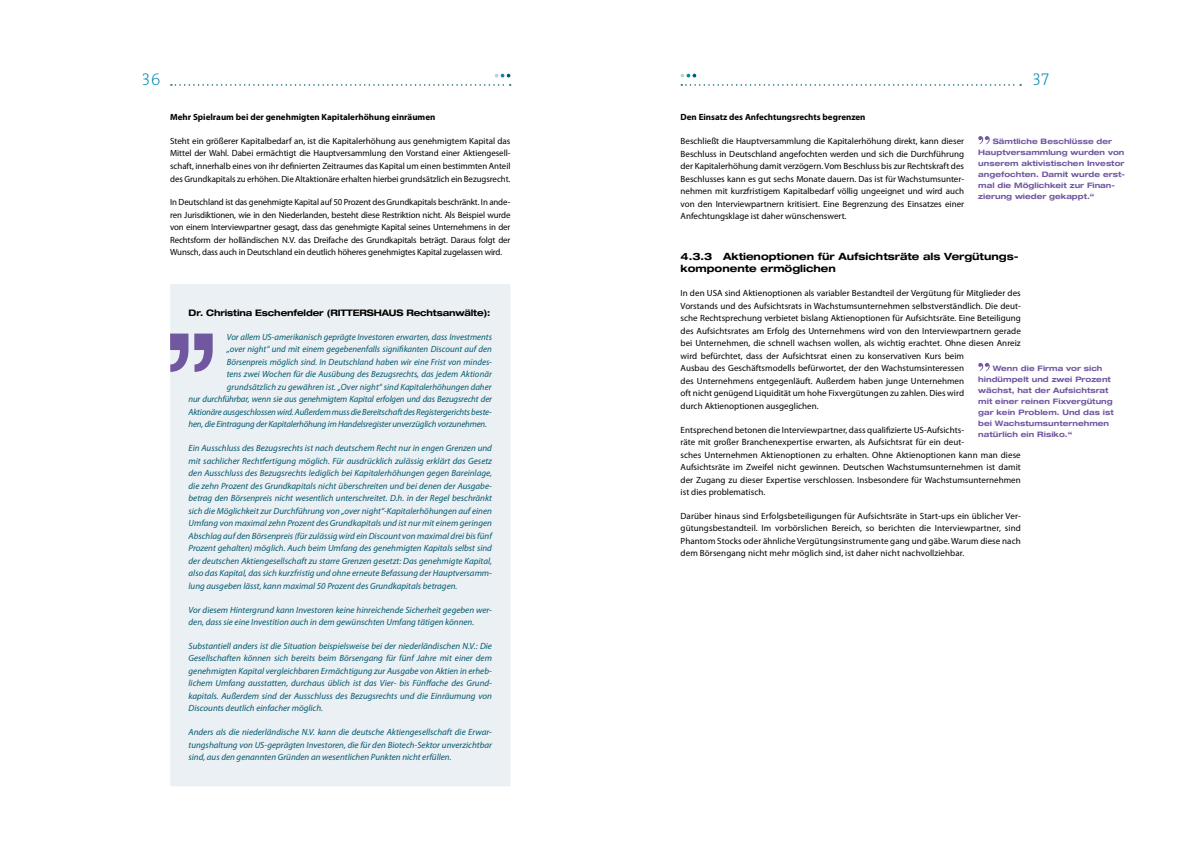
<style>
.page{position:relative;width:1191px;height:842px;background:#fff}
.page>*{position:absolute;margin:0;border:0;box-sizing:border-box;transform-origin:0 0}
.t1{font:17px "The Serif Extra Light Caps";color:#0085b4}
.t2{font:700 expanded 10px/12.5px "Helvetica Neue";color:#000}
.t3{font:9px/12.5px "Myriad Pro";letter-spacing:.005em;color:#000;text-align:justify}
.t4{font:italic 9px/12.5px "Myriad Pro";color:#00596e;text-align:justify}
.t5{font:700 9px "Myriad Pro";color:#000}
.t6{font:700 expanded 9px "Helvetica Neue";letter-spacing:-.015em;color:#000}
.t7{font:700 expanded 7.5px/11px "Helvetica Neue";letter-spacing:.005em;color:#7156a0}
</style>
<div class="page">
<svg style="left:171px;top:84px;width:339px;height:2px"></svg>
<svg style="left:681px;top:84px;width:340px;height:2px"></svg>
<svg style="left:495px;top:74px;width:15px;height:4px"></svg>
<svg style="left:680px;top:74px;width:16px;height:4px"></svg>
<div style="left:170px;top:284px;width:340px;height:502px;background:#ebf0f4"></div>
<svg style="left:170px;top:334px;width:43px;height:38px"></svg>
<svg style="left:978px;top:136px;width:11px;height:8px"></svg>
<svg style="left:978px;top:363px;width:11px;height:8px"></svg>
<h1 class="t1" style="left:142px;top:66px;width:20px">36</h1>
<h1 class="t1" style="left:1032px;top:66px;width:18px">37</h1>
<p class="t5" style="left:170px;top:111px;width:267px">Mehr Spielraum bei der genehmigten Kapitalerhöhung einräumen</p>
<p class="t3" style="left:170px;top:135px;width:342px">Steht ein größerer Kapitalbedarf an, ist die Kapitalerhöhung aus genehmigtem Kapital das Mittel der Wahl. Dabei ermächtigt die Hauptversammlung den Vorstand einer Aktiengesell&shy;schaft, innerhalb eines von ihr definierten Zeitraumes das Kapital um einen bestimmten Anteil des Grundkapitals zu erhöhen. Die Altaktionäre erhalten hierbei grundsätzlich ein Bezugsrecht.</p>
<p class="t3" style="left:170px;top:196px;width:342px">In Deutschland ist das genehmigte Kapital auf 50 Prozent des Grundkapitals beschränkt. In ande&shy;ren Jurisdiktionen, wie in den Niederlanden, besteht diese Restriktion nicht. Als Beispiel wurde von einem Interviewpartner gesagt, dass das genehmigte Kapital seines Unternehmens in der Rechtsform der holländischen N.V. das Dreifache des Grundkapitals beträgt. Daraus folgt der Wunsch, dass auch in Deutschland ein deutlich höheres genehmigtes Kapital zugelassen wird.</p>
<p class="t5" style="left:680px;top:111px;width:186px">Den Einsatz des Anfechtungsrechts begrenzen</p>
<p class="t3" style="left:680px;top:135px;width:285px">Beschließt die Hauptversammlung die Kapitalerhöhung direkt, kann dieser Beschluss in Deutschland angefochten werden und sich die Durchführung der Kapitalerhöhung damit verzögern. Vom Beschluss bis zur Rechtskraft des Beschlusses kann es gut sechs Monate dauern. Das ist für Wachstumsunter&shy;nehmen mit kurzfristigem Kapitalbedarf völlig ungeeignet und wird auch von den Interviewpartnern kritisiert. Eine Begrenzung des Einsatzes einer Anfechtungsklage ist daher wünschenswert.</p>
<p class="t2" style="left:680px;top:250px;width:339px">4.3.3 Aktienoptionen für Aufsichtsräte als Vergütungs&shy;komponente ermöglichen</p>
<p class="t3" style="left:680px;top:287px;width:342px;text-align:left">In den USA sind Aktienoptionen als variabler Bestandteil der Vergütung für Mitglieder des Vorstands und des Aufsichtsrats in Wachstumsunternehmen selbstverständlich. Die deut&shy;sche Rechtsprechung verbietet bislang Aktienoptionen für Aufsichtsräte. Eine Beteiligung des Aufsichtsrates am Erfolg des Unternehmens wird von den Interviewpartnern gerade bei Unternehmen, die schnell wachsen wollen, als wichtig erachtet. Ohne diesen Anreiz wird befürchtet, dass der Aufsichtsrat einen zu konservativen Kurs beim<br>Ausbau des Geschäftsmodells befürwortet, der den Wachstumsinteressen<br>des Unternehmens entgegenläuft. Außerdem haben junge Unternehmen<br>oft nicht genügend Liquidität um hohe Fixvergütungen zu zahlen. Dies wird<br>durch Aktienoptionen ausgeglichen.</p>
<p class="t3" style="left:680px;top:423px;width:342px;text-align:left">Entsprechend betonen die Interviewpartner, dass qualifizierte US-Aufsichts-<br>räte mit großer Branchenexpertise erwarten, als Aufsichtsrat für ein deut-<br>sches Unternehmen Aktienoptionen zu erhalten. Ohne Aktienoptionen kann man diese Aufsichtsräte im Zweifel nicht gewinnen. Deutschen Wachstumsunternehmen ist damit der Zugang zu dieser Expertise verschlossen. Insbesondere für Wachstumsunternehmen ist dies problematisch.</p>
<p class="t3" style="left:680px;top:509px;width:342px">Darüber hinaus sind Erfolgsbeteiligungen für Aufsichtsräte in Start-ups ein üblicher Ver&shy;gütungsbestandteil. Im vorbörslichen Bereich, so berichten die Interviewpartner, sind Phantom Stocks oder ähnliche Vergütungsinstrumente gang und gäbe. Warum diese nach dem Börsengang nicht mehr möglich sind, ist daher nicht nachvollziehbar.</p>
<p class="t7" style="left:978px;top:136px;width:148px;text-indent:14px">Sämtliche Beschlüsse der<br>Hauptversammlung wurden von unserem aktivistischen Investor angefochten. Damit wurde erst&shy;mal die Möglichkeit zur Finan&shy;zierung wieder gekappt.“</p>
<p class="t6" style="left:189px;top:307px;width:303px">Dr. Christina Eschenfelder (RITTERSHAUS Rechtsanwälte):</p>
<p class="t4" style="left:227px;top:330px;width:267px">Vor allem US-amerikanisch geprägte Investoren erwarten, dass Investments</p>
<p class="t4" style="left:227px;top:343px;width:267px">„over night“ und mit einem gegebenenfalls signifikanten Discount auf den</p>
<p class="t4" style="left:227px;top:355px;width:267px">Börsenpreis möglich sind. In Deutschland haben wir eine Frist von mindes-</p>
<p class="t4" style="left:227px;top:368px;width:267px">tens zwei Wochen für die Ausübung des Bezugsrechts, das jedem Aktionär</p>
<p class="t4" style="left:227px;top:380px;width:266px">grundsätzlich zu gewähren ist. „Over night“ sind Kapitalerhöhungen daher</p>
<p class="t4" style="left:189px;top:393px;width:305px">nur durchführbar, wenn sie aus genehmigtem Kapital erfolgen und das Bezugsrecht der</p>
<p class="t4" style="left:189px;top:405px;width:305px">Aktionäre ausgeschlossen wird. Außerdem muss die Bereitschaft des Registergerichts beste-</p>
<p class="t4" style="left:189px;top:418px;width:300px">hen, die Eintragung der Kapitalerhöhung im Handelsregister unverzüglich vorzunehmen.</p>
<p class="t4" style="left:189px;top:442px;width:305px">Ein Ausschluss des Bezugsrechts ist nach deutschem Recht nur in engen Grenzen und mit sachlicher Rechtfertigung möglich. Für ausdrücklich zulässig erklärt das Gesetz den Ausschluss des Bezugsrechts lediglich bei Kapitalerhöhungen gegen Bareinlage, die zehn Prozent des Grundkapitals nicht überschreiten und bei denen der Ausgabe&shy;betrag den Börsenpreis nicht wesentlich unterschreitet. D.h. in der Regel beschränkt sich die Möglichkeit zur Durchführung von „over night“-Kapitalerhöhungen auf einen Umfang von maximal zehn Prozent des Grundkapitals und ist nur mit einem geringen Abschlag auf den Börsenpreis (für zulässig wird ein Discount von maximal drei bis fünf Prozent gehalten) möglich. Auch beim Umfang des genehmigten Kapitals selbst sind der deutschen Aktiengesellschaft zu starre Grenzen gesetzt: Das genehmigte Kapital, also das Kapital, das sich kurzfristig und ohne erneute Befassung der Hauptversamm&shy;lung ausgeben lässt, kann maximal 50 Prozent des Grundkapitals betragen.</p>
<p class="t4" style="left:189px;top:603px;width:305px">Vor diesem Hintergrund kann Investoren keine hinreichende Sicherheit gegeben wer&shy;den, dass sie eine Investition auch in dem gewünschten Umfang tätigen können.</p>
<p class="t4" style="left:189px;top:639px;width:305px">Substantiell anders ist die Situation beispielsweise bei der niederländischen N.V.: Die Gesellschaften können sich bereits beim Börsengang für fünf Jahre mit einer dem genehmigten Kapital vergleichbaren Ermächtigung zur Ausgabe von Aktien in erheb&shy;lichem Umfang ausstatten, durchaus üblich ist das Vier- bis Fünffache des Grund&shy;kapitals. Außerdem sind der Ausschluss des Bezugsrechts und die Einräumung von Discounts deutlich einfacher möglich.</p>
<p class="t4" style="left:189px;top:726px;width:305px">Anders als die niederländische N.V. kann die deutsche Aktiengesellschaft die Erwar&shy;tungshaltung von US-geprägten Investoren, die für den Biotech-Sektor unverzichtbar sind, aus den genannten Gründen an wesentlichen Punkten nicht erfüllen.</p>
<p class="t7" style="left:978px;top:363px;width:137px;text-indent:14px">Wenn die Firma vor sich hindümpelt und zwei Prozent wächst, hat der Aufsichtsrat mit einer reinen Fixvergütung gar kein Problem. Und das ist bei Wachstumsunternehmen natürlich ein Risiko.“</p>
</div>
